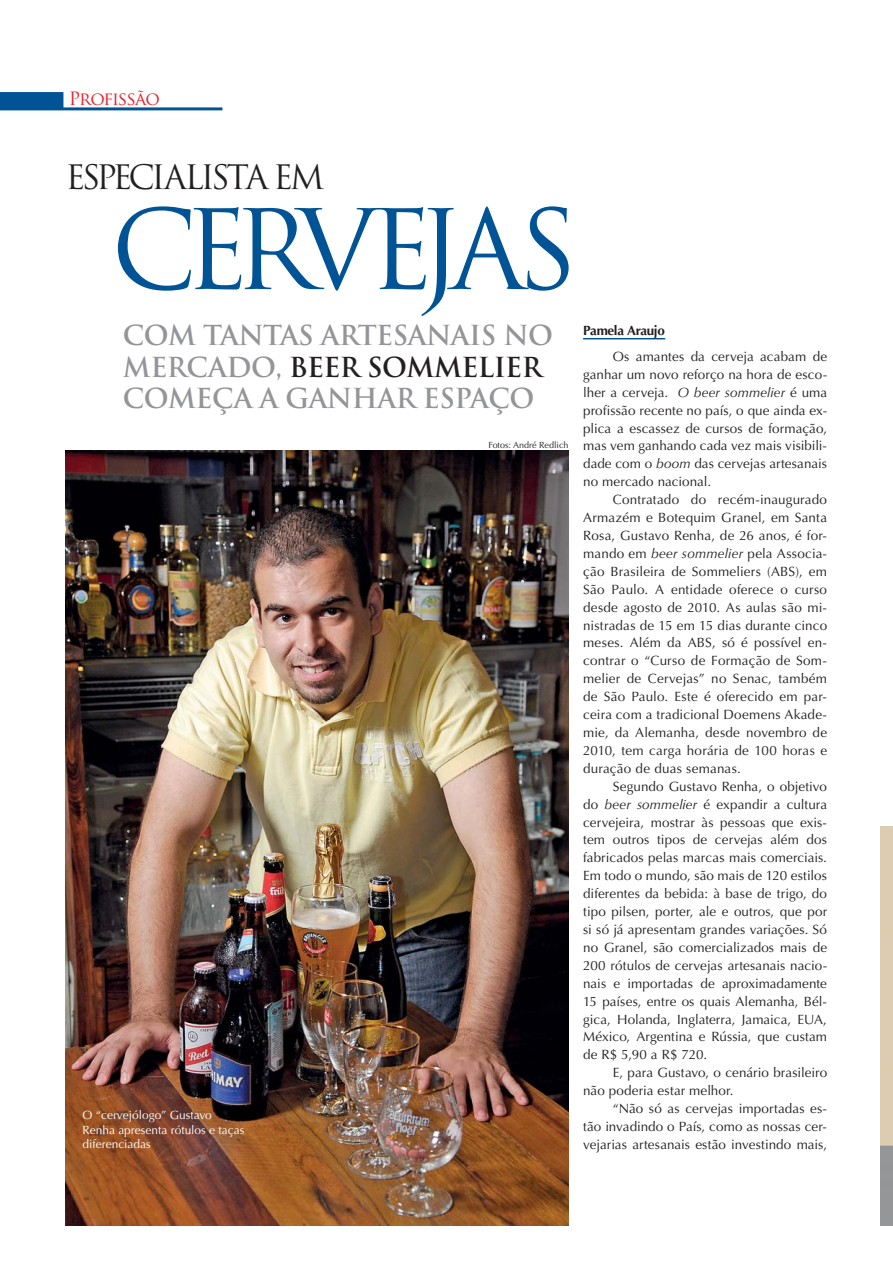
<style>
.page{position:relative;width:893px;height:1263px;background:#fff}
.page>*{position:absolute;margin:0;border:0;box-sizing:border-box;transform-origin:0 0}
.t1{font:107.4px "Trajan Pro";letter-spacing:-.13em;color:#005496}
.t2{font:32.85px "Trajan Pro";letter-spacing:-.115em;color:#231f20}
.t3{font:700 26.85px/31.3px "Trajan Pro";letter-spacing:-.02em;color:#939598}
.t4{font:17.85px "Trajan Pro";letter-spacing:-.05em;color:#ed1c24}
.t5{font:13.5px/17.9px "Optima LT Std";letter-spacing:.01em;color:#231f20;text-align:justify}
.t6{font:700 13.5px "Optima LT Std";letter-spacing:-.025em;color:#231f20}
.t7{font:12px/14.4px "Optima LT Std";color:#fff}
.t8{font:9px "Optima LT Std";color:#231f20}
.s1{color:#231f20}
.s2{font-style:italic}
</style>
<div class="page">
<svg style="left:0;top:92px;width:222px;height:18px"></svg>
<img style="left:66px;top:450px;width:502px;height:776px">
<hr style="left:583px;top:338px;width:82px;height:1px;background:#005496">
<h3 class="t4" style="left:69px;top:89px;width:93px">Profissão</h3>
<h2 class="t2" style="left:66px;top:158px;width:260px">ESPECIALISTA EM</h2>
<h1 class="t1" style="left:111px;top:189px;width:468px">CERVEJAS</h1>
<h3 class="t3" style="left:123px;top:320px;width:432px">COM TANTAS ARTESANAIS NO<br>MERCADO, <span class="s1">BEER SOMMELIER<br></span>COMEÇA A GANHAR ESPAÇO</h3>
<p class="t8" style="left:489px;top:441px;width:81px">Fotos: André Redlich</p>
<p class="t7" style="left:82px;top:1109px;width:163px">O “cervejólogo” Gustavo<br>Renha apresenta rótulos e taças diferenciadas</p>
<p class="t6" style="left:583px;top:322px;width:83px">Pamela Araujo</p>
<p class="t5" style="left:583px;top:349px;width:246px;text-indent:30px">Os amantes da cerveja acabam de ganhar um novo reforço na hora de esco&shy;lher a cerveja. <span class="s2">O beer sommelier</span> é uma profissão recente no país, o que ainda ex&shy;plica a escassez de cursos de formação, mas vem ganhando cada vez mais visibili&shy;dade com o <span class="s2">boom</span> das cervejas artesanais no mercado nacional.</p>
<p class="t5" style="left:583px;top:492px;width:245px;text-indent:30px">Contratado do recém-inaugurado Armazém e Botequim Granel, em Santa Rosa, Gustavo Renha, de 26 anos, é for&shy;mando em <span class="s2">beer sommelier</span> pela Associa&shy;ção Brasileira de Sommeliers (ABS), em São Paulo. A entidade oferece o curso desde agosto de 2010. As aulas são mi&shy;nistradas de 15 em 15 dias durante cinco meses. Além da ABS, só é possível en&shy;contrar o “Curso de Formação de Som&shy;melier de Cervejas” no Senac, também de São Paulo. Este é oferecido em par&shy;ceira com a tradicional Doemens Akade&shy;mie, da Alemanha, desde novembro de 2010, tem carga horária de 100 horas e duração de duas semanas.</p>
<p class="t5" style="left:583px;top:779px;width:246px;text-indent:30px">Segundo Gustavo Renha, o objetivo do <span class="s2">beer sommelier</span> é expandir a cultura cervejeira, mostrar às pessoas que exis&shy;tem outros tipos de cervejas além dos fabricados pelas marcas mais comerciais.<br>Em todo o mundo, são mais de 120 estilos diferentes da bebida: à base de trigo, do tipo pilsen, porter, ale e outros, que por si só já apresentam grandes variações. Só no Granel, são comercializados mais de 200 rótulos de cervejas artesanais nacio&shy;nais e importadas de aproximadamente 15 países, entre os quais Alemanha, Bél&shy;gica, Holanda, Inglaterra, Jamaica, EUA, México, Argentina e Rússia, que custam de R$ 5,90 a R$ 720.</p>
<p class="t5" style="left:583px;top:1065px;width:245px;text-indent:30px">E, para Gustavo, o cenário brasileiro não poderia estar melhor.</p>
<p class="t5" style="left:583px;top:1101px;width:245px;text-indent:30px">“Não só as cervejas importadas es&shy;tão invadindo o País, como as nossas cer&shy;vejarias artesanais estão investindo mais,</p>
</div>
